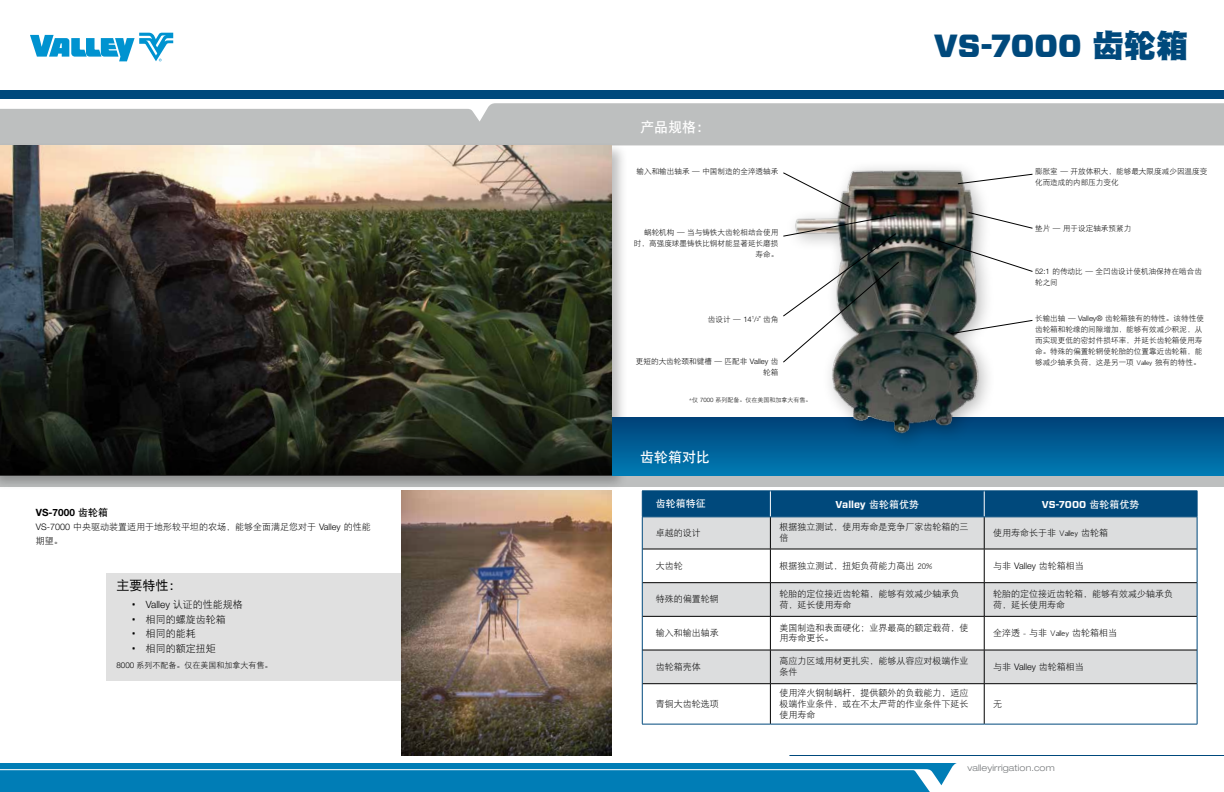
<style>
.page{position:relative;width:1224px;height:792px;background:#fff}
.page>*{position:absolute;margin:0;border:0;box-sizing:border-box;transform-origin:0 0}
.t1{font:900 32px "Forza";color:#00497c}
.t2{font:14px "DFP Hei W7";color:#fff}
.t3{font:13px "DFP Hei W5";color:#000}
.t4{font:10px "DFP Hei W3";color:#000}
.t5{font:700 10px "Forza";color:#fff}
.t6{font:700 10px "Helvetica Neue LT Pro";color:#000}
.t7{font:10px "DFP Hei W7";color:#fff}
.t8{font:9px/10.8px "DFP Hei W3";color:#000}
.t9{font:300 expanded 9px "Helvetica Neue LT Pro";letter-spacing:.01em;color:#787b7d}
.t10{font:8px "DFP Hei W3";color:#000}
.t11{font:7.6px/11px "DFP Hei W3";color:#000}
.t12{font:6px "DFP Hei W3";color:#000}
.s1{font-family:"DFP Hei W7";font-weight:400}
.s2{font-family:"Helvetica Neue LT Pro";font-weight:300}
.s3{font-family:"Forza";font-weight:300}
.s4{font-family:"Helvetica Neue LT Pro";font-weight:300;font-size:4.4px}
.s5{font-family:"DFP Hei W12";font-weight:400}
</style>
<div class="page">
<div style="left:0;top:475px;width:1224px;height:12px;background:#bdbfbf"></div>
<svg style="left:0;top:103px;width:1224px;height:42px;background:#c1c3c3"></svg>
<div style="left:0;top:90px;width:1224px;height:9px;background:#00497c"></div>
<svg style="left:0;top:763px;width:957px;height:29px;background:#0e84ba"></svg>
<div style="left:106px;top:573px;width:296px;height:108px;background:#e0e0e0"></div>
<img style="left:402px;top:492px;width:210px;height:264px">
<div style="left:0;top:142px;width:628px;height:350px;background:#000;opacity:.26"></div>
<img style="left:0;top:145px;width:612px;height:290px">
<svg style="left:0;top:435px;width:612px;height:41px;background:#131610"></svg>
<svg style="left:30px;top:33px;width:143px;height:28px"></svg>
<div style="left:612px;top:417px;width:612px;height:59px;background:linear-gradient(to bottom,#004178,#007cb5)"></div>
<hr style="left:789px;top:755px;width:435px;height:1px;background:#00497c">
<div style="left:643px;top:518px;width:554px;height:31px;background:#dcddde"></div>
<svg style="left:643px;top:550px;width:554px;height:174px"></svg>
<hr style="left:770px;top:517px;width:1px;height:32px;background:#000">
<hr style="left:984px;top:517px;width:1px;height:32px;background:#000">
<hr style="left:643px;top:549px;width:127px;height:1px;background:#000">
<hr style="left:770px;top:549px;width:214px;height:1px;background:#000">
<hr style="left:770px;top:549px;width:1px;height:33px;background:#000">
<hr style="left:984px;top:549px;width:213px;height:1px;background:#000">
<hr style="left:984px;top:549px;width:1px;height:33px;background:#000">
<hr style="left:770px;top:583px;width:1px;height:33px;background:#000">
<hr style="left:984px;top:583px;width:1px;height:33px;background:#000">
<hr style="left:770px;top:617px;width:1px;height:33px;background:#000">
<hr style="left:984px;top:617px;width:1px;height:33px;background:#000">
<hr style="left:770px;top:650px;width:1px;height:33px;background:#000">
<hr style="left:984px;top:650px;width:1px;height:33px;background:#000">
<hr style="left:770px;top:684px;width:1px;height:40px;background:#000">
<hr style="left:984px;top:684px;width:1px;height:40px;background:#000">
<hr style="left:642px;top:517px;width:1px;height:32px;background:#00497c">
<hr style="left:1197px;top:517px;width:1px;height:32px;background:#00497c">
<hr style="left:642px;top:549px;width:1px;height:34px;background:#00497c">
<hr style="left:1197px;top:549px;width:1px;height:34px;background:#00497c">
<hr style="left:642px;top:583px;width:1px;height:33px;background:#00497c">
<hr style="left:1197px;top:583px;width:1px;height:33px;background:#00497c">
<hr style="left:642px;top:616px;width:1px;height:34px;background:#00497c">
<hr style="left:1197px;top:616px;width:1px;height:34px;background:#00497c">
<hr style="left:642px;top:650px;width:1px;height:34px;background:#00497c">
<hr style="left:1197px;top:650px;width:1px;height:34px;background:#00497c">
<hr style="left:642px;top:684px;width:1px;height:40px;background:#00497c">
<hr style="left:1197px;top:684px;width:1px;height:40px;background:#00497c">
<hr style="left:642px;top:724px;width:128px;height:1px;background:#00497c">
<hr style="left:770px;top:724px;width:214px;height:1px;background:#00497c">
<hr style="left:984px;top:724px;width:213px;height:1px;background:#00497c">
<div style="left:642px;top:491px;width:556px;height:26px;background:#00497c"></div>
<hr style="left:642px;top:517px;width:128px;height:1px;background:#00497c">
<hr style="left:770px;top:517px;width:214px;height:1px;background:#00497c">
<hr style="left:984px;top:517px;width:213px;height:1px;background:#00497c">
<hr style="left:643px;top:582px;width:127px;height:1px;background:#000">
<hr style="left:643px;top:616px;width:127px;height:1px;background:#000">
<hr style="left:643px;top:650px;width:127px;height:1px;background:#000">
<hr style="left:643px;top:683px;width:127px;height:1px;background:#000">
<hr style="left:770px;top:582px;width:214px;height:1px;background:#000">
<hr style="left:984px;top:582px;width:213px;height:1px;background:#000">
<hr style="left:770px;top:616px;width:214px;height:1px;background:#000">
<hr style="left:984px;top:616px;width:213px;height:1px;background:#000">
<hr style="left:770px;top:650px;width:214px;height:1px;background:#000">
<hr style="left:984px;top:650px;width:213px;height:1px;background:#000">
<hr style="left:770px;top:683px;width:214px;height:1px;background:#000">
<hr style="left:984px;top:683px;width:213px;height:1px;background:#000">
<div style="left:785px;top:159px;width:211px;height:292px;background:#005b92"></div>
<img style="left:775px;top:159px;width:251px;height:277px">
<svg style="left:782px;top:172px;width:69px;height:36px;background:#ededec"></svg>
<svg style="left:782px;top:214px;width:118px;height:149px;background:#9a9e9c"></svg>
<svg style="left:957px;top:173px;width:76px;height:12px"></svg>
<svg style="left:968px;top:212px;width:65px;height:17px"></svg>
<svg style="left:929px;top:237px;width:104px;height:35px"></svg>
<svg style="left:950px;top:320px;width:83px;height:14px"></svg>
<p class="t6" style="left:36px;top:506px;width:74px">VS-7000 <span class="s1">齿轮箱</span></p>
<p class="t8" style="left:36px;top:519px;width:337px;line-height:14px"><span class="s2">VS-7000</span> 中央驱动装置适用于地形较平坦的农场，能够全面满足您对于 <span class="s2">Valley</span> 的性能期望。</p>
<h3 class="t3" style="left:117px;top:578px;width:66px">主要特性：</h3>
<p class="t4" style="left:132px;top:599px;width:113px"><span class="s3">•</span> <span class="s2">Valley</span> 认证的性能规格</p>
<p class="t4" style="left:132px;top:614px;width:96px"><span class="s3">•</span> 相同的螺旋齿轮箱</p>
<p class="t4" style="left:132px;top:628px;width:66px"><span class="s3">•</span> 相同的能耗</p>
<p class="t4" style="left:132px;top:643px;width:86px"><span class="s3">•</span> 相同的额定扭矩</p>
<p class="t10" style="left:117px;top:661px;width:158px"><span class="s2">8000</span> 系列不配备。仅在美国和加拿大有售。</p>
<h2 class="t2" style="left:640px;top:119px;width:71px">产品规格：</h2>
<p class="t11" style="left:636px;top:166px;width:143px">输入和输出轴承 — 中国制造的全淬透轴承</p>
<p class="t11" style="left:634px;top:227px;width:146px;text-align:right">蜗轮机构 — 当与铸铁大齿轮相结合使用<br>时，高强度球墨铸铁比钢材能显著延长磨损寿命。</p>
<p class="t11" style="left:708px;top:313px;width:72px">齿设计 — <span class="s2">14</span><sup>1</sup><span class="s2">/</span><span class="s4">2</span><span class="s2">˚</span> 齿角</p>
<p class="t11" style="left:636px;top:356px;width:144px;text-align:right">更短的大齿轮颈和键槽 — 匹配非 <span class="s2">Valley</span> 齿轮箱</p>
<p class="t12" style="left:689px;top:397px;width:124px">*仅 <span class="s2">7000</span> 系列配备。仅在美国和加拿大有售。</p>
<h2 class="t2" style="left:640px;top:450px;width:71px">齿轮箱对比</h2>
<h1 class="t1" style="left:934px;top:25px;width:256px">VS-7000 <span class="s5">齿轮箱</span></h1>
<p class="t11" style="left:1035px;top:166px;width:174px">膨胀室 — 开放体积大，能够最大限度减少因温度变化而造成的内部压力变化</p>
<p class="t11" style="left:1035px;top:222px;width:98px">垫片 — 用于设定轴承预紧力</p>
<p class="t11" style="left:1035px;top:265px;width:168px"><span class="s2">52:1</span> 的传动比 — 全凹齿设计使机油保持在啮合齿轮之间</p>
<p class="t11" style="left:1035px;top:313px;width:170px">长输出轴 — <span class="s2">Valley®</span> 齿轮箱独有的特性。该特性使齿轮箱和轮缘的间隙增加，能够有效减少积泥，从而实现更低的密封件损坏率，并延长齿轮箱使用寿命。特殊的偏置轮辋使轮胎的位置靠近齿轮箱，能够减少轴承负荷，这是另一项 Valley 独有的特性。</p>
<p class="t7" style="left:656px;top:498px;width:51px">齿轮箱特征</p>
<p class="t5" style="left:835px;top:498px;width:85px">Valley <span class="s1">齿轮箱优势</span></p>
<p class="t5" style="left:1042px;top:498px;width:99px">VS-7000 <span class="s1">齿轮箱优势</span></p>
<p class="t8" style="left:656px;top:527px;width:46px">卓越的设计</p>
<p class="t8" style="left:779px;top:522px;width:190px">根据独立测试，使用寿命是竞争厂家齿轮箱的三倍</p>
<p class="t8" style="left:993px;top:527px;width:116px">使用寿命长于非 Valley 齿轮箱</p>
<p class="t8" style="left:656px;top:560px;width:28px">大齿轮</p>
<p class="t8" style="left:779px;top:560px;width:154px">根据独立测试，扭矩负荷能力高出 20%</p>
<p class="t8" style="left:993px;top:560px;width:92px">与非 <span class="s2">Valley</span> 齿轮箱相当</p>
<p class="t8" style="left:656px;top:594px;width:64px">特殊的偏置轮辋</p>
<p class="t8" style="left:779px;top:588px;width:181px">轮胎的定位接近齿轮箱，能够有效减少轴承负荷，延长使用寿命</p>
<p class="t8" style="left:993px;top:588px;width:181px">轮胎的定位接近齿轮箱，能够有效减少轴承负荷，延长使用寿命</p>
<p class="t8" style="left:656px;top:627px;width:64px">输入和输出轴承</p>
<p class="t8" style="left:779px;top:622px;width:190px">美国制造和表面硬化；业界最高的额定载荷，使用寿命更长。</p>
<p class="t8" style="left:993px;top:627px;width:125px">全淬透 - 与非 Valley 齿轮箱相当</p>
<p class="t8" style="left:656px;top:661px;width:46px">齿轮箱壳体</p>
<p class="t8" style="left:779px;top:655px;width:190px">高应力区域用材更扎实，能够从容应对极端作业条件</p>
<p class="t8" style="left:993px;top:661px;width:92px">与非 <span class="s2">Valley</span> 齿轮箱相当</p>
<p class="t8" style="left:656px;top:698px;width:64px">青铜大齿轮选项</p>
<p class="t8" style="left:779px;top:687px;width:190px;text-align:justify">使用淬火钢制蜗杆，提供额外的负载能力，适应极端作业条件，或在不太严苛的作业条件下延长使用寿命</p>
<p class="t8" style="left:993px;top:698px;width:10px">无</p>
<p class="t9" style="left:967px;top:762px;width:89px">valleyirrigation.com</p>
</div>
